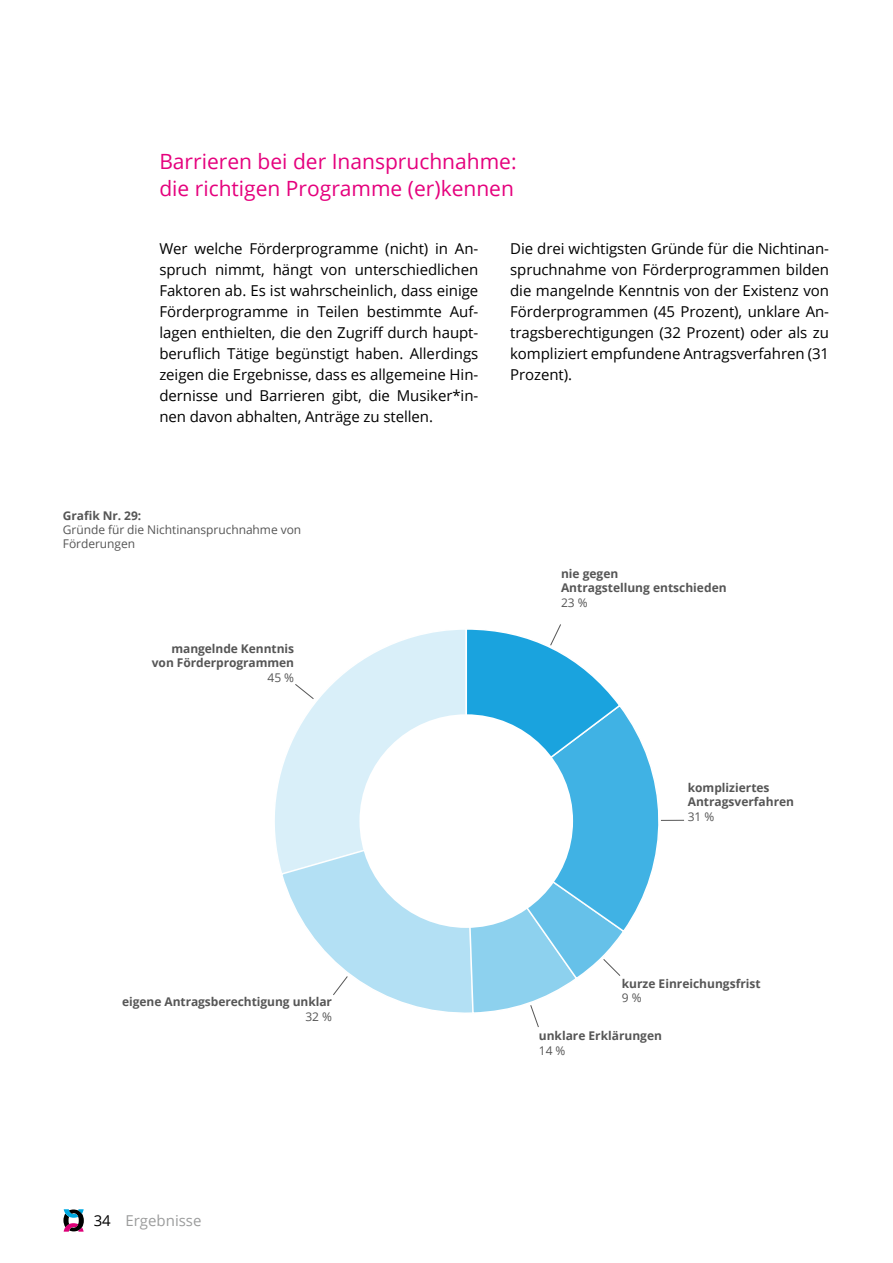
<style>
.page{position:relative;width:893px;height:1263px;background:#fff}
.page>*{position:absolute;margin:0;border:0;box-sizing:border-box;transform-origin:0 0}
.t1{font:21px/27px "Open Sans";color:#e5007d}
.t2{font:15px/21px "Open Sans";letter-spacing:-.005em;color:#000;text-align:justify}
.t3{font:15px "Open Sans";color:#9c9d9d}
.t4{font:700 12px/14.4px "Open Sans";color:#565656}
.t5{font:12px/14.4px "Open Sans";letter-spacing:-.005em;color:#565656}
.s1{color:#000}
</style>
<div class="page">
<svg style="left:63px;top:1209px;width:21px;height:23px"></svg>
<svg style="left:275px;top:774px;width:6px;height:94px"></svg>
<svg style="left:281px;top:624px;width:403px;height:404px"></svg>
<div style="left:383px;top:734px;width:167px;height:168px;background:#fff;border-radius:50%"></div>
<h1 class="t1" style="left:159px;top:147px;width:359px">Barrieren bei der Inanspruchnahme: die richtigen Programme (er)kennen</h1>
<p class="t2" style="left:159px;top:238px;width:320px">Wer welche Förderprogramme (nicht) in An&shy;spruch nimmt, hängt von unterschiedlichen Faktoren ab. Es ist wahrscheinlich, dass einige Förderprogramme in Teilen bestimmte Auf&shy;lagen enthielten, die den Zugriff durch haupt&shy;beruflich Tätige begünstigt haben. Allerdings zeigen die Ergebnisse, dass es allgemeine Hin&shy;dernisse und Barrieren gibt, die Musiker*in&shy;nen davon abhalten, Anträge zu stellen.</p>
<p class="t2" style="left:510px;top:238px;width:320px">Die drei wichtigsten Gründe für die Nichtinan&shy;spruchnahme von Förderprogrammen bilden die mangelnde Kenntnis von der Existenz von Förderprogrammen (45 Prozent), unklare An&shy;tragsberechtigungen (32 Prozent) oder als zu kompliziert empfundene Antragsverfahren (31<br>Prozent).</p>
<p class="t4" style="left:63px;top:508px;width:80px">Grafik Nr. 29:</p>
<p class="t5" style="left:63px;top:522px;width:240px">Gründe für die Nichtinanspruchnahme von<br>Förderungen</p>
<p class="t4" style="left:152px;top:641px;width:144px;text-align:right">mangelnde Kenntnis von Förderprogrammen</p>
<p class="t5" style="left:268px;top:670px;width:28px">45 %</p>
<p class="t4" style="left:122px;top:994px;width:211px">eigene Antragsberechtigung unklar</p>
<p class="t5" style="left:305px;top:1009px;width:28px">32 %</p>
<p class="t3" style="left:94px;top:1210px;width:109px"><span class="s1">34</span> Ergebnisse</p>
<p class="t4" style="left:561px;top:566px;width:167px">nie gegen<br>Antragstellung entschieden</p>
<p class="t5" style="left:561px;top:595px;width:28px">23 %</p>
<p class="t4" style="left:688px;top:780px;width:108px">kompliziertes<br>Antragsverfahren</p>
<p class="t5" style="left:688px;top:809px;width:28px">31 %</p>
<p class="t4" style="left:622px;top:976px;width:140px">kurze Einreichungsfrist</p>
<p class="t5" style="left:622px;top:990px;width:21px">9 %</p>
<p class="t4" style="left:539px;top:1028px;width:125px">unklare Erklärungen</p>
<p class="t5" style="left:539px;top:1043px;width:28px">14 %</p>
</div>
